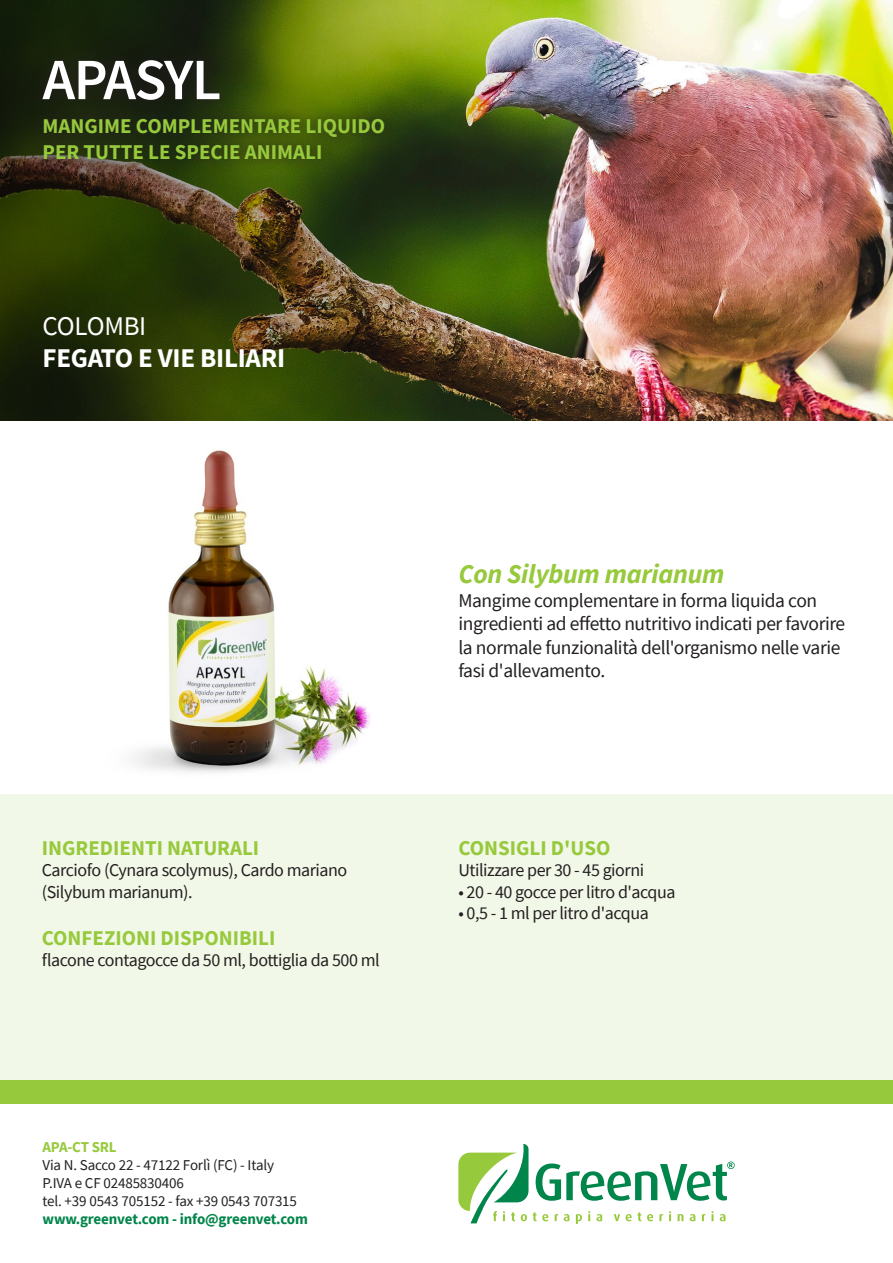
<style>
.page{position:relative;width:893px;height:1263px;background:#fff}
.page>*{position:absolute;margin:0;border:0;box-sizing:border-box;transform-origin:0 0}
.t1{font:600 58.5px "Source Sans Pro";letter-spacing:-.025em;color:#fff}
.t2{font:italic 700 27px "Source Sans Pro";letter-spacing:-.01em;color:#97c93c}
.t3{font:700 27px "Source Sans Pro";letter-spacing:-.01em;color:#fff}
.t4{font:27px "Source Sans Pro";letter-spacing:-.01em;color:#fff}
.t5{font:700 21px/25.2px "Source Sans Pro";color:#97c93c}
.t6{font:19.5px/23.4px "Source Sans Pro";letter-spacing:-.02em;color:#231f20}
.t7{font:18px/21.6px "Source Sans Pro";letter-spacing:-.025em;color:#231f20}
.t8{font:15px/18px "Source Sans Pro";letter-spacing:-.01em;color:#231f20}
.t9{font:700 15px "Source Sans Pro";letter-spacing:-.01em;color:#00854a}
.t10{font:700 15px "Source Sans Pro";letter-spacing:-.01em;color:#97c93c}
</style>
<div class="page">
<img style="left:563px;top:0;width:330px;height:421px">
<div style="left:0;top:794px;width:893px;height:309px;background:#f2f8e8"></div>
<svg style="left:458px;top:1144px;width:277px;height:80px"></svg>
<div style="left:0;top:1080px;width:893px;height:23px;background:#97c93c"></div>
<img style="left:0;top:0;width:563px;height:421px">
<svg style="left:30px;top:47px;width:368px;height:126px;background:#35440f"></svg>
<img style="left:134px;top:450px;width:236px;height:323px">
<p class="t1" style="left:43px;top:41px;width:180px">APASYL</p>
<p class="t5" style="left:43px;top:113px;width:344px">MANGIME COMPLEMENTARE LIQUIDO<br>PER TUTTE LE SPECIE ANIMALI</p>
<p class="t4" style="left:43px;top:309px;width:105px">COLOMBI</p>
<p class="t3" style="left:43px;top:340px;width:244px">FEGATO E VIE BILIARI</p>
<p class="t5" style="left:42px;top:835px;width:219px">INGREDIENTI NATURALI</p>
<p class="t7" style="left:42px;top:859px;width:307px">Carciofo (Cynara scolymus), Cardo mariano (Silybum marianum).</p>
<p class="t5" style="left:42px;top:925px;width:235px">CONFEZIONI DISPONIBILI</p>
<p class="t7" style="left:42px;top:949px;width:339px">flacone contagocce da 50 ml, bottiglia da 500 ml</p>
<p class="t10" style="left:43px;top:1137px;width:76px">APA-CT SRL</p>
<p class="t8" style="left:43px;top:1156px;width:256px">Via N. Sacco 22 - 47122 Forlì (FC) - Italy<br>P.IVA e CF 02485830406<br>tel. +39 0543 705152 - fax +39 0543 707315</p>
<p class="t9" style="left:43px;top:1209px;width:267px">www.greenvet.com - info@greenvet.com</p>
<p class="t2" style="left:458px;top:556px;width:268px">Con Silybum marianum</p>
<p class="t6" style="left:458px;top:588px;width:388px">Mangime complementare in forma liquida con ingredienti ad effetto nutritivo indicati per favorire la normale funzionalità dell'organismo nelle varie fasi d'allevamento.</p>
<p class="t5" style="left:458px;top:835px;width:153px">CONSIGLI D'USO</p>
<p class="t7" style="left:458px;top:859px;width:187px">Utilizzare per 30 - 45 giorni</p>
<p class="t7" style="left:458px;top:881px;width:219px">• 20 - 40 gocce per litro d'acqua</p>
<p class="t7" style="left:458px;top:902px;width:192px">• 0,5 - 1 ml per litro d'acqua</p>
</div>
